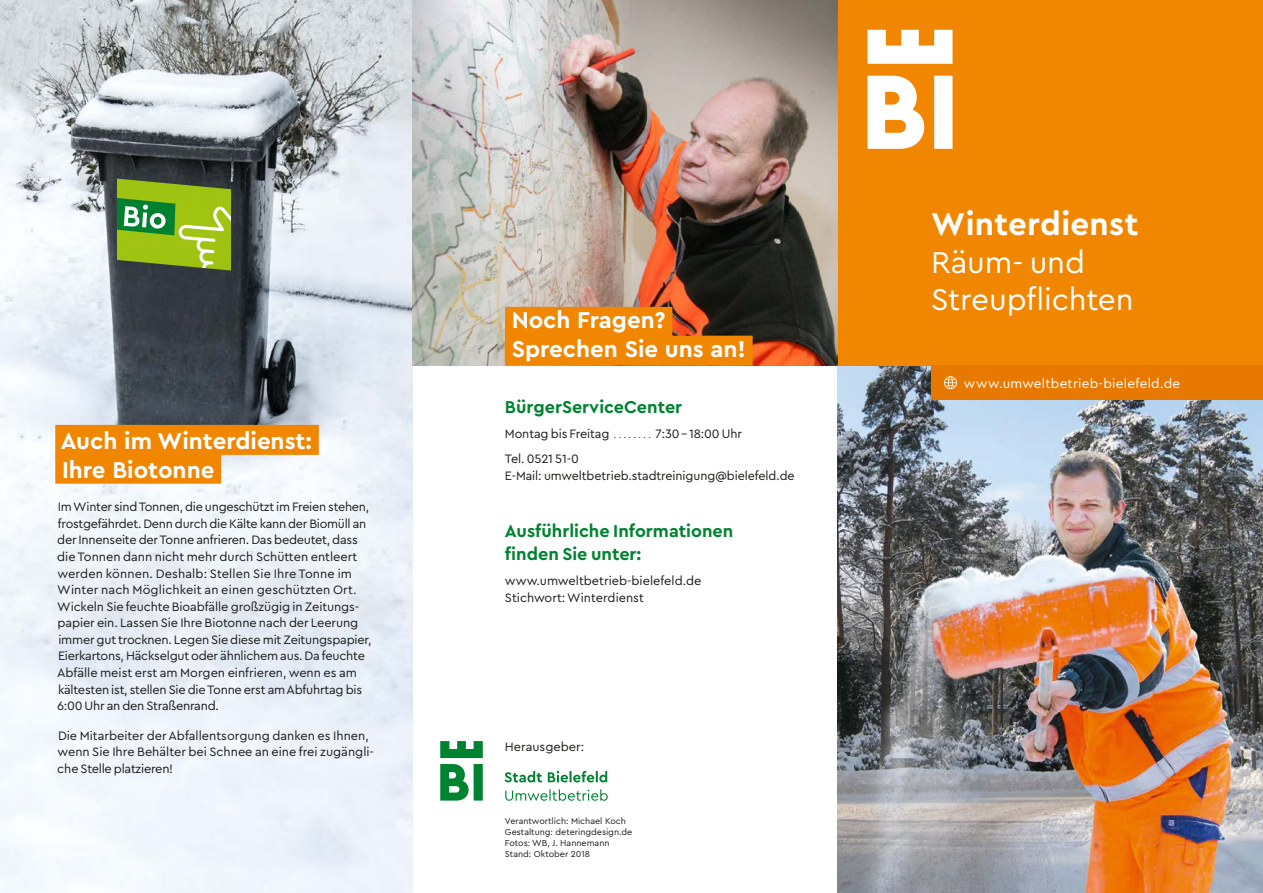
<style>
.page{position:relative;width:1263px;height:893px;background:#fff}
.page>*{position:absolute;margin:0;border:0;box-sizing:border-box;transform-origin:0 0}
.t1{font:700 33px "Cera Bielefeld";letter-spacing:.01em;color:#fff}
.t2{font:31.5px/37.8px "Cera Bielefeld";letter-spacing:-.005em;color:#fff}
.t3{font:700 24px/28.8px "Cera Bielefeld";color:#fff}
.t4{font:700 18px/23.4px "Cera Bielefeld";color:#008330}
.t5{font:13.5px "Cera Bielefeld";letter-spacing:.02em;color:#fff}
.t6{font:12.75px/16.5px "Cera Bielefeld";letter-spacing:-.01em;color:#1a1a18}
.t7{font:9px/10.8px "Cera Bielefeld";color:#1a1a18}
.s1{font-size:9px}
</style>
<div class="page">
<img style="left:838px;top:366px;width:425px;height:527px">
<img style="left:0;top:0;width:412px;height:893px">
<img style="left:117px;top:179px;width:114px;height:92px">
<div style="left:838px;top:0;width:425px;height:366px;background:#f18700"></div>
<div style="left:931px;top:366px;width:332px;height:34px;background:#e87900"></div>
<svg style="left:944px;top:376px;width:13px;height:13px"></svg>
<svg style="left:867px;top:30px;width:85px;height:119px"></svg>
<div style="left:55px;top:425px;width:264px;height:30px;background:#f18700"></div>
<div style="left:55px;top:454px;width:166px;height:30px;background:#f18700"></div>
<img style="left:412px;top:0;width:426px;height:366px">
<svg style="left:440px;top:741px;width:43px;height:60px"></svg>
<svg style="left:505px;top:789px;width:103px;height:12px"></svg>
<svg style="left:504px;top:771px;width:103px;height:11px"></svg>
<div style="left:505px;top:307px;width:167px;height:30px;background:#f18700"></div>
<div style="left:505px;top:336px;width:248px;height:30px;background:#f18700"></div>
<h3 class="t3" style="left:61px;top:425px;width:253px">Auch im Winterdienst:<br>Ihre Biotonne</h3>
<p class="t6" style="left:57px;top:498px;width:316px">Im Winter sind Tonnen, die ungeschützt im Freien stehen, frostgefährdet. Denn durch die Kälte kann der Biomüll an der Innenseite der Tonne anfrieren. Das bedeutet, dass die Tonnen dann nicht mehr durch Schütten entleert werden können. Deshalb: Stellen Sie Ihre Tonne im Winter nach Möglichkeit an einen geschützten Ort.<br>Wickeln Sie feuchte Bioabfälle großzügig in Zeitungs&shy;papier ein. Lassen Sie Ihre Biotonne nach der Leerung immer gut trocknen. Legen Sie diese mit Zeitungspapier, Eierkartons, Häckselgut oder ähnlichem aus. Da feuchte Abfälle meist erst am Morgen einfrieren, wenn es am kältesten ist, stellen Sie die Tonne erst am Abfuhrtag bis 6:00 Uhr an den Straßenrand.</p>
<p class="t6" style="left:57px;top:726px;width:318px">Die Mitarbeiter der Abfallentsorgung danken es Ihnen, wenn Sie Ihre Behälter bei Schnee an eine frei zugängli&shy;che Stelle platzieren!</p>
<h3 class="t3" style="left:512px;top:304px;width:236px">Noch Fragen?<br>Sprechen Sie uns an!</h3>
<h3 class="t4" style="left:505px;top:395px;width:179px">BürgerServiceCenter</h3>
<p class="t6" style="left:505px;top:425px;width:110px">Montag bis Freitag <span class="s1">.........</span></p>
<p class="t6" style="left:656px;top:425px;width:88px">7:30 – 18:00 Uhr</p>
<p class="t6" style="left:505px;top:450px;width:291px">Tel. 0521 51-0<br>E-Mail: umweltbetrieb.stadtreinigung@bielefeld.de</p>
<h3 class="t4" style="left:505px;top:518px;width:230px">Ausführliche Informationen finden Sie unter:</h3>
<p class="t6" style="left:505px;top:572px;width:198px">www.umweltbetrieb-bielefeld.de<br>Stichwort: Winterdienst</p>
<p class="t6" style="left:505px;top:738px;width:81px">Herausgeber:</p>
<p class="t7" style="left:505px;top:815px;width:129px">Verantwortlich: Michael Koch<br>Gestaltung: deteringdesign.de<br>Fotos: WB, J. Hannemann<br>Stand: Oktober 2018</p>
<h1 class="t1" style="left:931px;top:202px;width:209px">Winterdienst</h1>
<h2 class="t2" style="left:931px;top:242px;width:204px">Räum- und<br>Streupflichten</h2>
<p class="t5" style="left:964px;top:374px;width:218px">www.umweltbetrieb-bielefeld.de</p>
</div>
